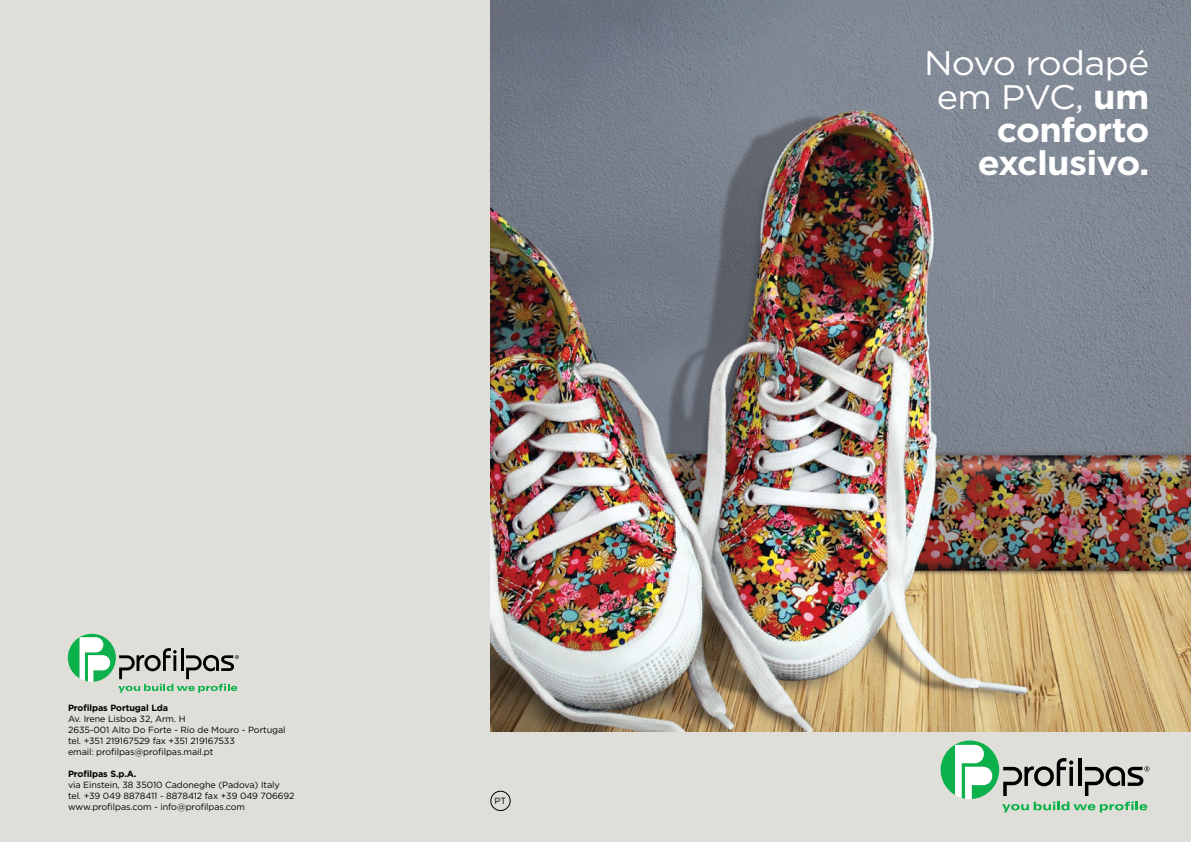
<style>
.page{position:relative;width:1191px;height:842px;background:#dfded9}
.page>*{position:absolute;margin:0;border:0;box-sizing:border-box;transform-origin:0 0}
.t1{font:700 34px/33.3px "Gotham";letter-spacing:-.02em;color:#fff;text-align:right;scale:1.06 1}
.t2{font:9px/11px "Gotham";letter-spacing:-.01em;color:#000}
.t3{font:700 9px "Gotham";letter-spacing:-.01em;color:#000}
.s1{font-weight:400}
</style>
<div class="page">
<img style="left:490px;top:0;width:701px;height:731px">
<svg style="left:940px;top:740px;width:209px;height:72px"></svg>
<svg style="left:68px;top:634px;width:171px;height:59px"></svg>
<div style="left:490px;top:791px;width:20px;height:20px;border:1px solid #000;border-radius:50%"></div>
<p class="t3" style="left:68px;top:702px;width:102px">Profilpas Portugal Lda</p>
<p class="t2" style="left:68px;top:713px;width:219px">Av. Irene Lisboa 32, Arm. H<br>2635-001 Alto Do Forte - Rio de Mouro - Portugal tel. +351 219167529 fax +351 219167533<br>email: profilpas@profilpas.mail.pt</p>
<p class="t3" style="left:68px;top:768px;width:70px">Profilpas S.p.A.</p>
<p class="t2" style="left:68px;top:779px;width:228px">via Einstein, 38 35010 Cadoneghe (Padova) Italy tel. +39 049 8878411 - 8878412 fax +39 049 706692 www.profilpas.com - info@profilpas.com</p>
<p class="t2" style="left:494px;top:795px;width:13px">PT</p>
<h1 class="t1" style="left:924px;top:46px;width:214px"><span class="s1">Novo rodapé em PVC,</span> um conforto exclusivo.</h1>
</div>
